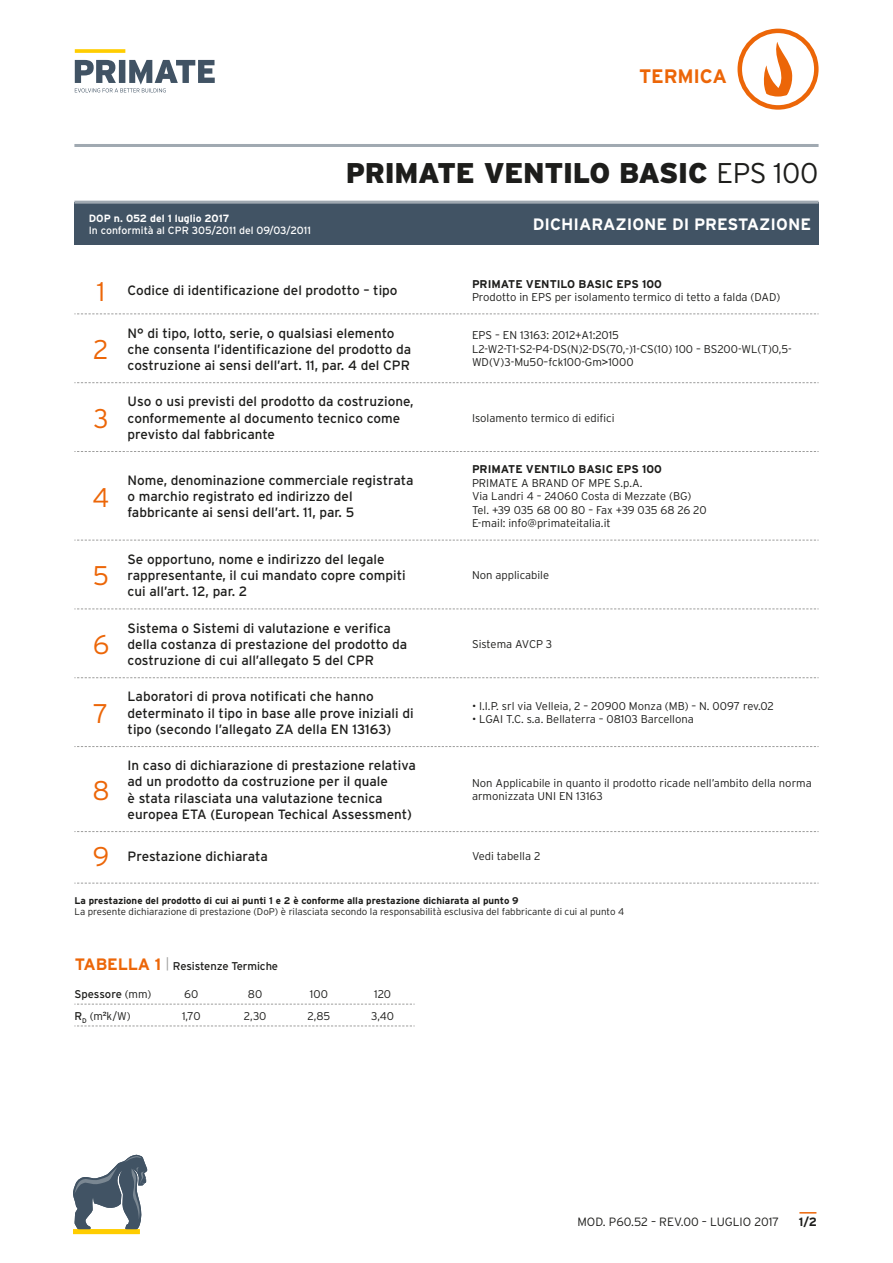
<style>
.page{position:relative;width:893px;height:1263px;background:#fff}
.page>*{position:absolute;margin:0;border:0;box-sizing:border-box;transform-origin:0 0}
.t1{font:900 28.5px "Interstate";letter-spacing:-.01em;color:#1d1d1b}
.t2{font:300 27px "Interstate";color:#ec6608}
.t3{font:700 19.5px "Interstate";letter-spacing:-.01em;color:#ec6608}
.t4{font:700 16.5px "Interstate";color:#fff}
.t5{font:13.5px/16.2px "Interstate";color:#1d1d1b}
.t6{font:300 12px "Interstate";color:#1d1d1b}
.t7{font:700 12px "Interstate";color:#1d1d1b}
.t8{font:300 11.25px/13.5px "Interstate";color:#1d1d1b}
.t9{font:700 11.25px "Interstate";color:#1d1d1b}
.t10{font:11.25px "Interstate";letter-spacing:-.01em;color:#1d1d1b}
.t11{font:10.5px "Interstate";color:#fff}
.t12{font:700 10.5px "Interstate";color:#fff}
.t13{font:300 9.75px "Interstate";color:#1d1d1b}
.t14{font:700 9.75px "Interstate";color:#1d1d1b}
.s1{font-weight:300}
.s2{font-weight:300;font-size:27px;color:#ec6608}
.s3{font-family:"Arial";font-weight:400}
.s4{font-weight:700;font-size:16.5px;color:#ec6608}
.s5{font-weight:300;font-size:13.5px;color:#9d9d9c}
.s6{font-weight:400}
</style>
<div class="page">
<svg style="left:799px;top:1212px;width:17px;height:1px"></svg>
<div style="left:74px;top:202px;width:745px;height:42px;background:#415364"></div>
<hr style="left:74px;top:144px;width:745px;height:3px;background:#a0a9b1">
<svg style="left:75px;top:49px;width:50px;height:4px"></svg>
<svg style="left:75px;top:60px;width:140px;height:32px"></svg>
<svg style="left:763px;top:42px;width:30px;height:55px"></svg>
<div style="left:737px;top:29px;width:82px;height:81px;border:4px solid #ec6608;border-radius:50%"></div>
<hr style="left:74px;top:201px;width:745px;height:3px;background:#a0a9b1">
<svg style="left:74px;top:313px;width:745px;height:1px"></svg>
<svg style="left:74px;top:382px;width:745px;height:1px"></svg>
<svg style="left:74px;top:451px;width:745px;height:1px"></svg>
<svg style="left:74px;top:540px;width:745px;height:1px"></svg>
<svg style="left:74px;top:608px;width:745px;height:1px"></svg>
<svg style="left:74px;top:677px;width:745px;height:1px"></svg>
<svg style="left:74px;top:746px;width:745px;height:1px"></svg>
<svg style="left:74px;top:831px;width:745px;height:1px"></svg>
<svg style="left:74px;top:883px;width:745px;height:1px"></svg>
<div style="left:73px;top:1229px;width:67px;height:5px;background:#ffcd00"></div>
<svg style="left:73px;top:1154px;width:75px;height:75px"></svg>
<svg style="left:74px;top:1004px;width:341px;height:1px"></svg>
<svg style="left:74px;top:1025px;width:341px;height:1px"></svg>
<h3 class="t3" style="left:639px;top:65px;width:90px">TERMICA</h3>
<p class="t12" style="left:89px;top:212px;width:142px">DOP n. 052 del 1 luglio 2017</p>
<p class="t11" style="left:89px;top:225px;width:224px">In conformità al CPR 305/2011 del 09/03/2011</p>
<h1 class="t1" style="left:346px;top:156px;width:474px">PRIMATE VENTILO BASIC <span class="s1">EPS 100</span></h1>
<p class="t4" style="left:533px;top:215px;width:280px">DICHIARAZIONE DI PRESTAZIONE</p>
<p class="t5" style="left:97px;top:282px;width:302px"><span class="s2">1</span> Codice di identificazione del prodotto – tipo</p>
<p class="t9" style="left:472px;top:277px;width:191px">PRIMATE VENTILO BASIC EPS 100</p>
<p class="t8" style="left:472px;top:290px;width:310px">Prodotto in EPS per isolamento termico di tetto a falda (DAD)</p>
<h2 class="t2" style="left:93px;top:334px;width:17px">2</h2>
<h2 class="t2" style="left:93px;top:403px;width:17px">3</h2>
<h2 class="t2" style="left:93px;top:482px;width:18px">4</h2>
<h2 class="t2" style="left:93px;top:561px;width:18px">5</h2>
<h2 class="t2" style="left:93px;top:629px;width:18px">6</h2>
<h2 class="t2" style="left:93px;top:698px;width:17px">7</h2>
<h2 class="t2" style="left:92px;top:775px;width:19px">8</h2>
<p class="t5" style="left:128px;top:325px;width:285px">N° di tipo, lotto, serie, o qualsiasi elemento che consenta l’identificazione del prodotto da costruzione ai sensi dell’art. 11, par. 4 del CPR</p>
<p class="t8" style="left:472px;top:328px;width:321px">EPS – EN 13163: 2012+A1:2015<br>L2-W2-T1-S2-P4-DS(N)2-DS(70,-)1-CS(10) 100 – BS200-WL(T)0,5-<br>WD(V)3-Mu50–fck100-Gm<span class="s3">˃</span>1000</p>
<p class="t5" style="left:128px;top:393px;width:288px">Uso o usi previsti del prodotto da costruzione, conformemente al documento tecnico come previsto dal fabbricante</p>
<p class="t5" style="left:128px;top:472px;width:287px">Nome, denominazione commerciale registrata o marchio registrato ed indirizzo del fabbricante ai sensi dell’art. 11, par. 5</p>
<p class="t5" style="left:128px;top:551px;width:280px">Se opportuno, nome e indirizzo del legale rappresentante, il cui mandato copre compiti cui all’art. 12, par. 2</p>
<p class="t5" style="left:128px;top:620px;width:281px">Sistema o Sistemi di valutazione e verifica della costanza di prestazione del prodotto da costruzione di cui all’allegato 5 del CPR</p>
<p class="t8" style="left:472px;top:411px;width:144px">Isolamento termico di edifici</p>
<p class="t9" style="left:472px;top:463px;width:191px">PRIMATE VENTILO BASIC EPS 100</p>
<p class="t8" style="left:472px;top:476px;width:236px">PRIMATE A BRAND OF MPE S.p.A.<br>Via Landri 4 – 24060 Costa di Mezzate (BG)<br>Tel. +39 035 68 00 80 – Fax +39 035 68 26 20<br>E-mail: info@primateitalia.it</p>
<p class="t8" style="left:472px;top:568px;width:79px">Non applicabile</p>
<p class="t8" style="left:472px;top:637px;width:82px">Sistema AVCP 3</p>
<p class="t5" style="left:128px;top:688px;width:288px">Laboratori di prova notificati che hanno determinato il tipo in base alle prove iniziali di tipo (secondo l’allegato ZA della EN 13163)</p>
<p class="t8" style="left:472px;top:699px;width:303px">• I.I.P. srl via Velleia, 2 – 20900 Monza (MB) – N. 0097 rev.02</p>
<p class="t8" style="left:472px;top:713px;width:223px">• LGAI T.C. s.a. Bellaterra – 08103 Barcellona</p>
<p class="t5" style="left:128px;top:757px;width:290px">In caso di dichiarazione di prestazione relativa ad un prodotto da costruzione per il quale<br>è stata rilasciata una valutazione tecnica europea ETA (European Techical Assessment)</p>
<p class="t8" style="left:472px;top:776px;width:341px">Non Applicabile in quanto il prodotto ricade nell’ambito della norma armonizzata UNI EN 13163</p>
<p class="t5" style="left:93px;top:848px;width:177px"><span class="s2">9</span> Prestazione dichiarata</p>
<p class="t8" style="left:472px;top:849px;width:70px">Vedi tabella 2</p>
<p class="t14" style="left:74px;top:895px;width:446px">La prestazione del prodotto di cui ai punti 1 e 2 è conforme alla prestazione dichiarata al punto 9</p>
<p class="t13" style="left:74px;top:906px;width:551px">La presente dichiarazione di prestazione (DoP) è rilasciata secondo la responsabilità esclusiva del fabbricante di cui al punto 4</p>
<p class="t10" style="left:75px;top:959px;width:205px"><span class="s4">TABELLA 1</span> <span class="s5">|</span> Resistenze Termiche</p>
<p class="t10" style="left:74px;top:987px;width:78px">Spessore <span class="s1">(mm)</span></p>
<p class="t8" style="left:184px;top:987px;width:16px">60</p>
<p class="t8" style="left:248px;top:987px;width:16px">80</p>
<p class="t8" style="left:310px;top:987px;width:19px">100</p>
<p class="t8" style="left:374px;top:987px;width:18px">120</p>
<p class="t8" style="left:74px;top:1009px;width:58px"><span class="s6">R</span><sub>D</sub> (m<span class="s3">²</span>k/W)</p>
<p class="t8" style="left:182px;top:1009px;width:20px">1,70</p>
<p class="t8" style="left:244px;top:1009px;width:24px">2,30</p>
<p class="t8" style="left:307px;top:1009px;width:24px">2,85</p>
<p class="t8" style="left:371px;top:1009px;width:24px">3,40</p>
<p class="t6" style="left:577px;top:1215px;width:203px">MOD. P60.52 – REV.00 – LUGLIO 2017</p>
<p class="t7" style="left:799px;top:1215px;width:19px">1/2</p>
</div>
